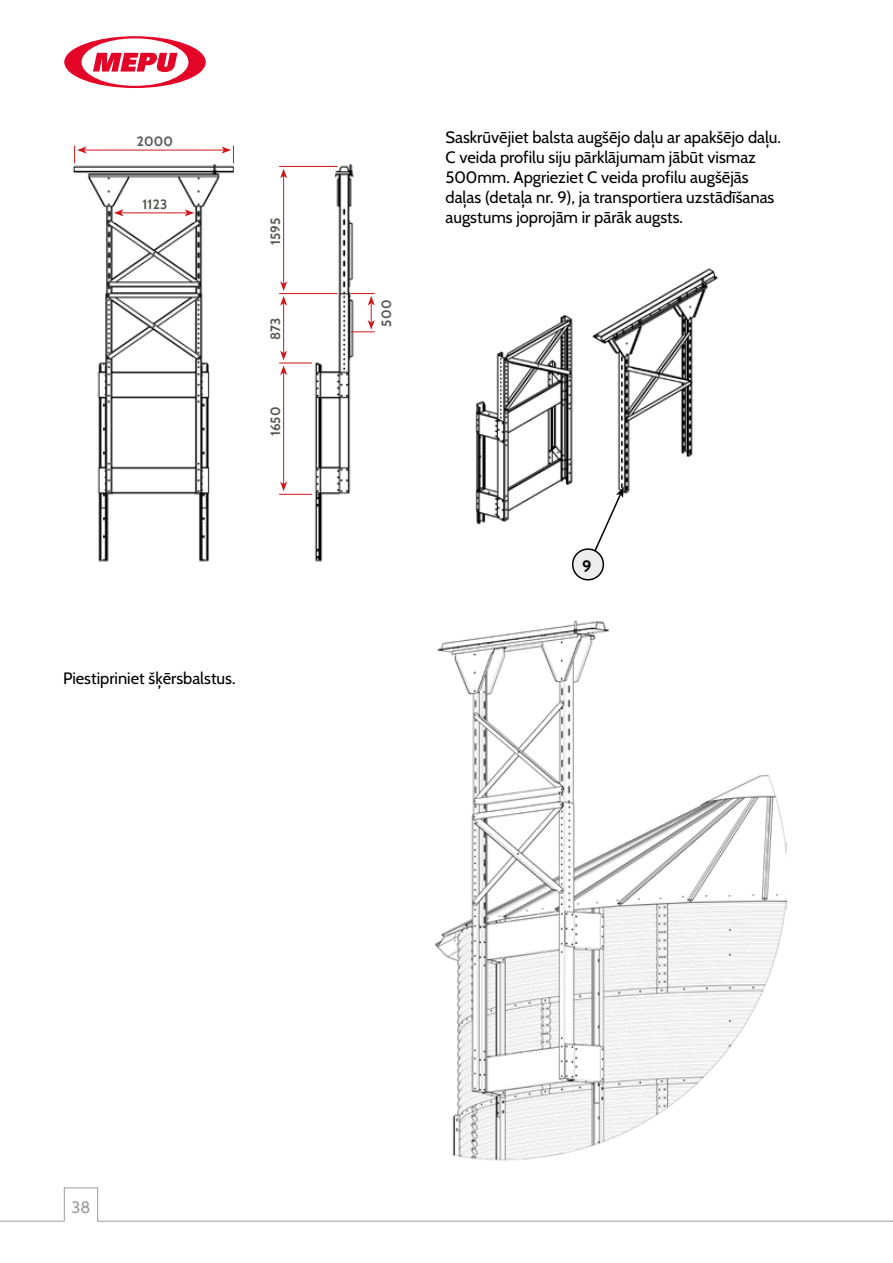
<style>
.page{position:relative;width:893px;height:1263px;background:#fff}
.page>*{position:absolute;margin:0;border:0;box-sizing:border-box;transform-origin:0 0}
.t1{font:16.5px/19.8px "Cabin";color:#000}
.t2{font:16.5px "Cabin";color:#9d9d9c}
.t3{font:700 16.5px "Cabin";color:#000}
.t4{font:700 13.5px "Cabin";letter-spacing:.01em;color:#575756}
</style>
<div class="page">
<svg style="left:64px;top:36px;width:142px;height:52px"></svg>
<hr style="left:0;top:1221px;width:64px;height:1px;background:#9d9d9c">
<hr style="left:64px;top:1187px;width:1px;height:34px;background:#9d9d9c">
<hr style="left:97px;top:1187px;width:1px;height:34px;background:#9d9d9c">
<hr style="left:64px;top:1187px;width:34px;height:1px;background:#9d9d9c">
<hr style="left:98px;top:1221px;width:795px;height:1px;background:#9d9d9c">
<img style="left:434px;top:620px;width:353px;height:541px">
<img style="left:279px;top:163px;width:96px;height:399px">
<hr style="left:283px;top:176px;width:1px;height:108px;background:#cd1719">
<svg style="left:280px;top:169px;width:7px;height:9px"></svg>
<hr style="left:283px;top:303px;width:1px;height:50px;background:#cd1719">
<svg style="left:280px;top:281px;width:7px;height:24px"></svg>
<hr style="left:283px;top:373px;width:1px;height:111px;background:#cd1719">
<svg style="left:280px;top:482px;width:7px;height:9px"></svg>
<svg style="left:280px;top:351px;width:7px;height:24px"></svg>
<hr style="left:279px;top:293px;width:59px;height:1px;background:#cd1719">
<svg style="left:351px;top:293px;width:24px;height:39px"></svg>
<hr style="left:279px;top:363px;width:33px;height:1px;background:#cd1719">
<hr style="left:279px;top:494px;width:33px;height:1px;background:#cd1719">
<hr style="left:279px;top:166px;width:59px;height:1px;background:#cd1719">
<img style="left:72px;top:145px;width:163px;height:417px">
<hr style="left:84px;top:150px;width:140px;height:1px;background:#cd1719">
<hr style="left:121px;top:212px;width:66px;height:1px;background:#cd1719">
<svg style="left:114px;top:209px;width:9px;height:7px"></svg>
<svg style="left:185px;top:209px;width:9px;height:7px"></svg>
<svg style="left:74px;top:146px;width:13px;height:17px"></svg>
<svg style="left:222px;top:146px;width:12px;height:17px"></svg>
<img style="left:475px;top:268px;width:244px;height:313px">
<svg style="left:586px;top:487px;width:38px;height:82px"></svg>
<div style="left:573px;top:549px;width:30px;height:31px;background:#ededed;border-radius:50%"></div>
<div style="left:572px;top:548px;width:32px;height:32px;border:2px solid #000;border-radius:50%"></div>
<p class="t4" style="left:137px;top:131px;width:38px">2000</p>
<p class="t4" style="left:142px;top:193px;width:26px">1123</p>
<p class="t4" style="left:265px;top:245px;width:29px;rotate:-90deg">1595</p>
<p class="t4" style="left:265px;top:340px;width:24px;rotate:-90deg">873</p>
<p class="t4" style="left:265px;top:436px;width:31px;rotate:-90deg">1650</p>
<p class="t1" style="left:63px;top:667px;width:174px">Piestipriniet šķērsbalstus.</p>
<p class="t4" style="left:376px;top:326px;width:28px;rotate:-90deg">500</p>
<p class="t1" style="left:446px;top:127px;width:337px">Saskrūvējiet balsta augšējo daļu ar apakšējo daļu.<br>C veida profilu siju pārklājumam jābūt vismaz 500mm. Apgrieziet C veida profilu augšējās daļas (detaļa nr. 9), ja transportiera uzstādīšanas augstums joprojām ir pārāk augsts.</p>
<p class="t3" style="left:582px;top:554px;width:11px">9</p>
<p class="t2" style="left:72px;top:1194px;width:20px">38</p>
</div>
